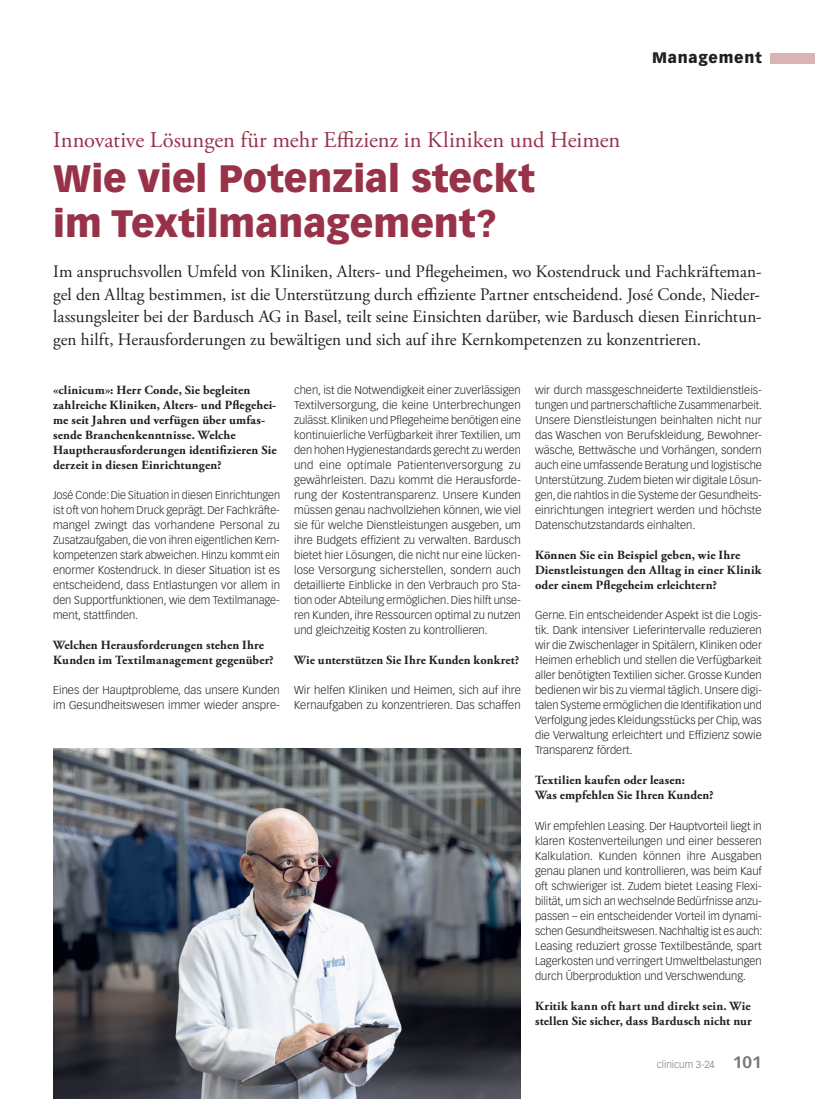
<style>
.page{position:relative;width:815px;height:1099px;background:#fff}
.page>*{position:absolute;margin:0;border:0;box-sizing:border-box;transform-origin:0 0}
.Titel_MM{font:900 37.5px/45px "Vectora LT Std";color:#983249}
.Obertitel_MM{font:22.5px "Adobe Garamond Pro";color:#983249}
.Lead{font:17.5px/22.5px "Adobe Garamond Pro";letter-spacing:-.005em;color:#231f20;text-align:justify}
.t1{font:900 15px "Vectora LT Std";letter-spacing:.05em;color:#231f20}
.Interviewfragen_ohne_Abstand{font:700 12.5px/15px "Adobe Garamond Pro";letter-spacing:.01em;color:#231f20}
.Lauftext{font:300 11.25px/15px "Vectora LT Std";color:#231f20;text-align:justify}
.t2{font:300 10px "Vectora LT Std";color:#76787b}
.s1{font-weight:700;font-size:16.25px}
</style>
<div class="page">
<div style="left:770px;top:53px;width:45px;height:10px;background:#d9b4b3"></div>
<img style="left:53px;top:748px;width:468px;height:350px">
<h3 class="t1" style="left:652px;top:49px;width:111px">Management</h3>
<p class="Obertitel_MM" style="left:53px;top:126px;width:569px">Innovative Lösungen für mehr Effizienz in Kliniken und Heimen</p>
<p class="Titel_MM" style="left:53px;top:155px;width:483px">Wie viel Potenzial steckt im Textilmanagement?</p>
<p class="Lead" style="left:53px;top:261px;width:710px">Im anspruchsvollen Umfeld von Kliniken, Alters- und Pflegeheimen, wo Kostendruck und Fachkräfteman&shy;gel den Alltag bestimmen, ist die Unterstützung durch effiziente Partner entscheidend. José Conde, Nieder&shy;lassungsleiter bei der Bardusch AG in Basel, teilt seine Einsichten darüber, wie Bardusch diesen Einrichtun&shy;gen hilft, Herausforderungen zu bewältigen und sich auf ihre Kernkompetenzen zu konzentrieren.</p>
<p class="Interviewfragen_ohne_Abstand" style="left:53px;top:383px;width:225px">«clinicum»: Herr Conde, Sie begleiten zahlreiche Kliniken, Alters- und Pflegehei&shy;me seit Jahren und verfügen über umfas&shy;sende Branchenkenntnisse. Welche Hauptherausforderungen identifizieren Sie derzeit in diesen Einrichtungen?</p>
<p class="Lauftext" style="left:53px;top:488px;width:228px">José Conde: Die Situation in diesen Einrichtungen ist oft von hohem Druck geprägt. Der Fachkräfte&shy;mangel zwingt das vorhandene Personal zu Zusatzaufgaben, die von ihren eigentlichen Kern&shy;kompetenzen stark abweichen. Hinzu kommt ein enormer Kostendruck. In dieser Situation ist es entscheidend, dass Entlastungen vor allem in den Supportfunktionen, wie dem Textilmanage&shy;ment, stattfinden.</p>
<p class="Interviewfragen_ohne_Abstand" style="left:53px;top:638px;width:222px">Welchen Herausforderungen stehen Ihre<br>Kunden im Textilmanagement gegenüber?</p>
<p class="Lauftext" style="left:53px;top:683px;width:228px">Eines der Hauptprobleme, das unsere Kunden im Gesundheitswesen immer wieder anspre-</p>
<p class="Lauftext" style="left:294px;top:383px;width:228px">chen, ist die Notwendigkeit einer zuverlässigen Textilversorgung, die keine Unterbrechungen zulässt. Kliniken und Pflegeheime benötigen eine kontinuierliche Verfügbarkeit ihrer Textilien, um den hohen Hygienestandards gerecht zu werden und eine optimale Patientenversorgung zu gewährleisten. Dazu kommt die Herausforde&shy;rung der Kostentransparenz. Unsere Kunden müssen genau nachvollziehen können, wie viel sie für welche Dienstleistungen ausgeben, um ihre Budgets effizient zu verwalten. Bardusch bietet hier Lösungen, die nicht nur eine lücken&shy;lose Versorgung sicherstellen, sondern auch detaillierte Einblicke in den Verbrauch pro Sta&shy;tion oder Abteilung ermöglichen. Dies hilft unse&shy;ren Kunden, ihre Ressourcen optimal zu nutzen und gleichzeitig Kosten zu kontrollieren.</p>
<p class="Interviewfragen_ohne_Abstand" style="left:294px;top:653px;width:227px">Wie unterstützen Sie Ihre Kunden konkret?</p>
<p class="Lauftext" style="left:294px;top:683px;width:228px">Wir helfen Kliniken und Heimen, sich auf ihre<br>Kernaufgaben zu konzentrieren. Das schaffen</p>
<p class="Lauftext" style="left:535px;top:383px;width:229px">wir durch massgeschneiderte Textildienstleis&shy;tungen und partnerschaftliche Zusammenarbeit.<br>Unsere Dienstleistungen beinhalten nicht nur das Waschen von Berufskleidung, Bewohner&shy;wäsche, Bettwäsche und Vorhängen, sondern auch eine umfassende Beratung und logistische Unterstützung. Zudem bieten wir digitale Lösun&shy;gen, die nahtlos in die Systeme der Gesundheits&shy;einrichtungen integriert werden und höchste Datenschutzstandards einhalten.</p>
<p class="Interviewfragen_ohne_Abstand" style="left:535px;top:548px;width:228px">Können Sie ein Beispiel geben, wie Ihre<br>Dienstleistungen den Alltag in einer Klinik oder einem Pflegeheim erleichtern?</p>
<p class="Lauftext" style="left:535px;top:608px;width:228px">Gerne. Ein entscheidender Aspekt ist die Logis&shy;tik. Dank intensiver Lieferintervalle reduzieren wir die Zwischenlager in Spitälern, Kliniken oder Heimen erheblich und stellen die Verfügbarkeit aller benötigten Textilien sicher. Grosse Kunden bedienen wir bis zu viermal täglich. Unsere digi&shy;talen Systeme ermöglichen die Identifikation und Verfolgung jedes Kleidungsstücks per Chip, was die Verwaltung erleichtert und Effizienz sowie Transparenz fördert.</p>
<p class="Interviewfragen_ohne_Abstand" style="left:535px;top:773px;width:180px">Textilien kaufen oder leasen:<br>Was empfehlen Sie Ihren Kunden?</p>
<p class="Lauftext" style="left:535px;top:818px;width:229px">Wir empfehlen Leasing. Der Hauptvorteil liegt in klaren Kostenverteilungen und einer besseren Kalkulation. Kunden können ihre Ausgaben genau planen und kontrollieren, was beim Kauf oft schwieriger ist. Zudem bietet Leasing Flexi&shy;bilität, um sich an wechselnde Bedürfnisse anzu&shy;passen – ein entscheidender Vorteil im dynami&shy;schen Gesundheitswesen. Nachhaltig ist es auch:<br>Leasing reduziert grosse Textilbestände, spart Lagerkosten und verringert Umweltbelastungen durch Überproduktion und Verschwendung.</p>
<p class="Interviewfragen_ohne_Abstand" style="left:535px;top:998px;width:218px">Kritik kann oft hart und direkt sein. Wie stellen Sie sicher, dass Bardusch nicht nur</p>
<p class="t2" style="left:657px;top:1058px;width:106px">clinicum 3-24 <span class="s1">101</span></p>
</div>
